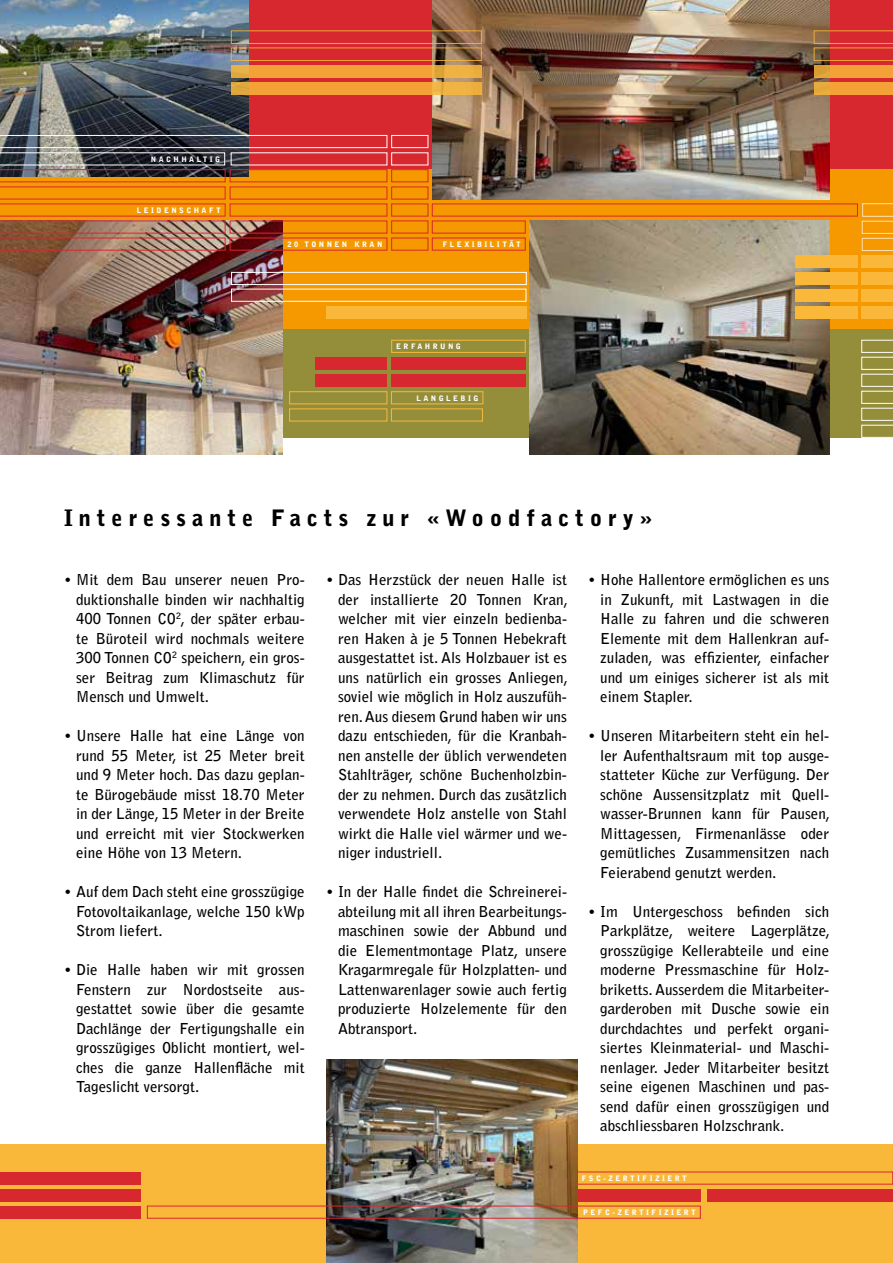
<style>
.page{position:relative;width:893px;height:1263px;background:#fff}
.page>*{position:absolute;margin:0;border:0;box-sizing:border-box;transform-origin:0 0}
.t1{font:900 22.5px "Bell Gothic Std";letter-spacing:.26em;color:#000}
.t2{font:700 15px/19.5px "Bell Gothic Std";color:#000;text-align:justify}
.t3{font:900 7.5px "Bell Gothic Std";letter-spacing:.325em;color:#fff}
</style>
<div class="page">
<div style="left:0;top:0;width:893px;height:170px;background:#d7282f"></div>
<svg style="left:0;top:170px;width:893px;height:159px;background:#f39408"></svg>
<img style="left:0;top:0;width:248px;height:135px">
<div style="left:0;top:1144px;width:893px;height:119px;background:#fab83a"></div>
<hr style="left:892px;top:250px;width:1px;height:79px;background:#d7282f">
<div style="left:0;top:329px;width:893px;height:109px;background:#948d3a"></div>
<img style="left:432px;top:0;width:397px;height:199px">
<svg style="left:861px;top:340px;width:32px;height:98px"></svg>
<div style="left:862px;top:255px;width:31px;height:13px;background:#fab83a"></div>
<div style="left:862px;top:272px;width:31px;height:13px;background:#fab83a"></div>
<div style="left:862px;top:289px;width:31px;height:13px;background:#fab83a"></div>
<div style="left:862px;top:306px;width:31px;height:13px;background:#fab83a"></div>
<div style="left:391px;top:391px;width:92px;height:13px;border:1px solid #fab83a"></div>
<img style="left:0;top:250px;width:282px;height:204px">
<div style="left:391px;top:238px;width:37px;height:12px;border:1px solid #d7282f"></div>
<div style="left:391px;top:169px;width:37px;height:13px;border:1px solid #d7282f"></div>
<div style="left:432px;top:238px;width:93px;height:12px;border:1px solid #d7282f"></div>
<img style="left:0;top:135px;width:387px;height:115px">
<div style="left:391px;top:135px;width:37px;height:13px;border:1px solid #fff"></div>
<div style="left:315px;top:374px;width:72px;height:13px;background:#d7282f"></div>
<div style="left:315px;top:357px;width:72px;height:13px;background:#d7282f"></div>
<img style="left:326px;top:1059px;width:252px;height:204px">
<div style="left:289px;top:391px;width:98px;height:13px;border:1px solid #fab83a"></div>
<div style="left:289px;top:409px;width:98px;height:12px;border:1px solid #fab83a"></div>
<div style="left:391px;top:409px;width:92px;height:12px;border:1px solid #fab83a"></div>
<svg style="left:862px;top:203px;width:31px;height:48px"></svg>
<img style="left:529px;top:220px;width:300px;height:234px">
<div style="left:391px;top:340px;width:134px;height:13px;border:1px solid #fab83a"></div>
<div style="left:391px;top:374px;width:134px;height:13px;background:#d7282f"></div>
<div style="left:391px;top:357px;width:134px;height:13px;background:#d7282f"></div>
<div style="left:795px;top:289px;width:62px;height:13px;background:#fab83a"></div>
<div style="left:795px;top:306px;width:62px;height:13px;background:#fab83a"></div>
<div style="left:795px;top:272px;width:62px;height:13px;background:#fab83a"></div>
<div style="left:795px;top:255px;width:62px;height:13px;background:#fab83a"></div>
<div style="left:326px;top:306px;width:200px;height:13px;background:#fab83a"></div>
<div style="left:231px;top:272px;width:295px;height:13px;border:1px solid #fff"></div>
<div style="left:0;top:1189px;width:140px;height:12px;background:#d7282f"></div>
<div style="left:0;top:1172px;width:140px;height:13px;background:#d7282f"></div>
<div style="left:0;top:1206px;width:140px;height:12px;background:#d7282f"></div>
<div style="left:707px;top:1189px;width:186px;height:12px;background:#d7282f"></div>
<div style="left:577px;top:1189px;width:124px;height:12px;background:#d7282f"></div>
<svg style="left:231px;top:65px;width:250px;height:13px;background:#f0a43a"></svg>
<svg style="left:814px;top:65px;width:79px;height:13px"></svg>
<div style="left:231px;top:31px;width:251px;height:13px;border:1px solid #fab83a"></div>
<svg style="left:231px;top:82px;width:250px;height:13px;background:#f1a43a"></svg>
<svg style="left:814px;top:82px;width:79px;height:13px"></svg>
<div style="left:231px;top:48px;width:251px;height:13px;border:1px solid #fab83a"></div>
<svg style="left:814px;top:31px;width:79px;height:30px"></svg>
<p class="t3" style="left:151px;top:155px;width:71px">NACHHALTIG</p>
<p class="t3" style="left:137px;top:206px;width:85px">LEIDENSCHAFT</p>
<p class="t3" style="left:287px;top:240px;width:97px">20 TONNEN KRAN</p>
<p class="t3" style="left:443px;top:240px;width:79px">FLEXIBILITÄT</p>
<p class="t3" style="left:396px;top:342px;width:66px">ERFAHRUNG</p>
<p class="t3" style="left:416px;top:393px;width:64px">LANGLEBIG</p>
<h1 class="t1" style="left:64px;top:505px;width:590px">Interessante Facts zur «Woodfactory»</h1>
<p class="t2" style="left:76px;top:570px;width:230px;text-indent:-12px">• Mit dem Bau unserer neuen Pro&shy;duktionshalle binden wir nachhaltig 400 Tonnen CO<sup>2</sup>, der später erbau&shy;te Büroteil wird nochmals weitere 300 Tonnen CO<sup>2</sup> speichern, ein gros&shy;ser Beitrag zum Klimaschutz für Mensch und Umwelt.</p>
<p class="t2" style="left:76px;top:726px;width:230px;text-indent:-12px">• Unsere Halle hat eine Länge von rund 55 Meter, ist 25 Meter breit und 9 Meter hoch. Das dazu geplan&shy;te Bürogebäude misst 18.70 Meter in der Länge, 15 Meter in der Breite und erreicht mit vier Stockwerken eine Höhe von 13 Metern.</p>
<p class="t2" style="left:76px;top:882px;width:230px;text-indent:-12px">• Auf dem Dach steht eine grosszügige Fotovoltaikanlage, welche 150 kWp Strom liefert.</p>
<p class="t2" style="left:76px;top:960px;width:230px;text-indent:-12px">• Die Halle haben wir mit grossen Fenstern zur Nordostseite aus&shy;gestattet sowie über die gesamte Dachlänge der Fertigungshalle ein grosszügiges Oblicht montiert, wel&shy;ches die ganze Hallenfläche mit Tageslicht versorgt.</p>
<p class="t2" style="left:338px;top:570px;width:231px;text-indent:-12px">• Das Herzstück der neuen Halle ist der installierte 20 Tonnen Kran, welcher mit vier einzeln bedienba&shy;ren Haken à je 5 Tonnen Hebekraft ausgestattet ist. Als Holzbauer ist es uns natürlich ein grosses Anliegen, soviel wie möglich in Holz auszufüh&shy;ren. Aus diesem Grund haben wir uns dazu entschieden, für die Kranbah&shy;nen anstelle der üblich verwendeten Stahlträger, schöne Buchenholzbin&shy;der zu nehmen. Durch das zusätzlich verwendete Holz anstelle von Stahl wirkt die Halle viel wärmer und we&shy;niger industriell.</p>
<p class="t2" style="left:338px;top:882px;width:230px;text-indent:-12px">• In der Halle findet die Schreinerei&shy;abteilung mit all ihren Bearbeitungs&shy;maschinen sowie der Abbund und die Elementmontage Platz, unsere Kragarmregale für Holzplatten- und Lattenwarenlager sowie auch fertig produzierte Holzelemente für den Abtransport.</p>
<p class="t2" style="left:600px;top:570px;width:230px;text-indent:-12px">• Hohe Hallentore ermöglichen es uns in Zukunft, mit Lastwagen in die Halle zu fahren und die schweren Elemente mit dem Hallenkran auf&shy;zuladen, was effizienter, einfacher und um einiges sicherer ist als mit einem Stapler.</p>
<p class="t2" style="left:600px;top:726px;width:231px;text-indent:-12px">• Unseren Mitarbeitern steht ein hel&shy;ler Aufenthaltsraum mit top ausge&shy;statteter Küche zur Verfügung. Der schöne Aussensitzplatz mit Quell&shy;wasser-Brunnen kann für Pausen, Mittagessen, Firmenanlässe oder gemütliches Zusammensitzen nach Feierabend genutzt werden.</p>
<p class="t2" style="left:600px;top:902px;width:231px;text-indent:-12px">• Im Untergeschoss befinden sich Parkplätze, weitere Lagerplätze, grosszügige Kellerabteile und eine moderne Pressmaschine für Holz&shy;briketts. Ausserdem die Mitarbeiter&shy;garderoben mit Dusche sowie ein durchdachtes und perfekt organi&shy;siertes Kleinmaterial- und Maschi&shy;nenlager. Jeder Mitarbeiter besitzt seine eigenen Maschinen und pas&shy;send dafür einen grosszügigen und abschliessbaren Holzschrank.</p>
<p class="t3" style="left:582px;top:1174px;width:106px">FSC-ZERTIFIZIERT</p>
<p class="t3" style="left:583px;top:1208px;width:114px">PEFC-ZERTIFIZIERT</p>
</div>
